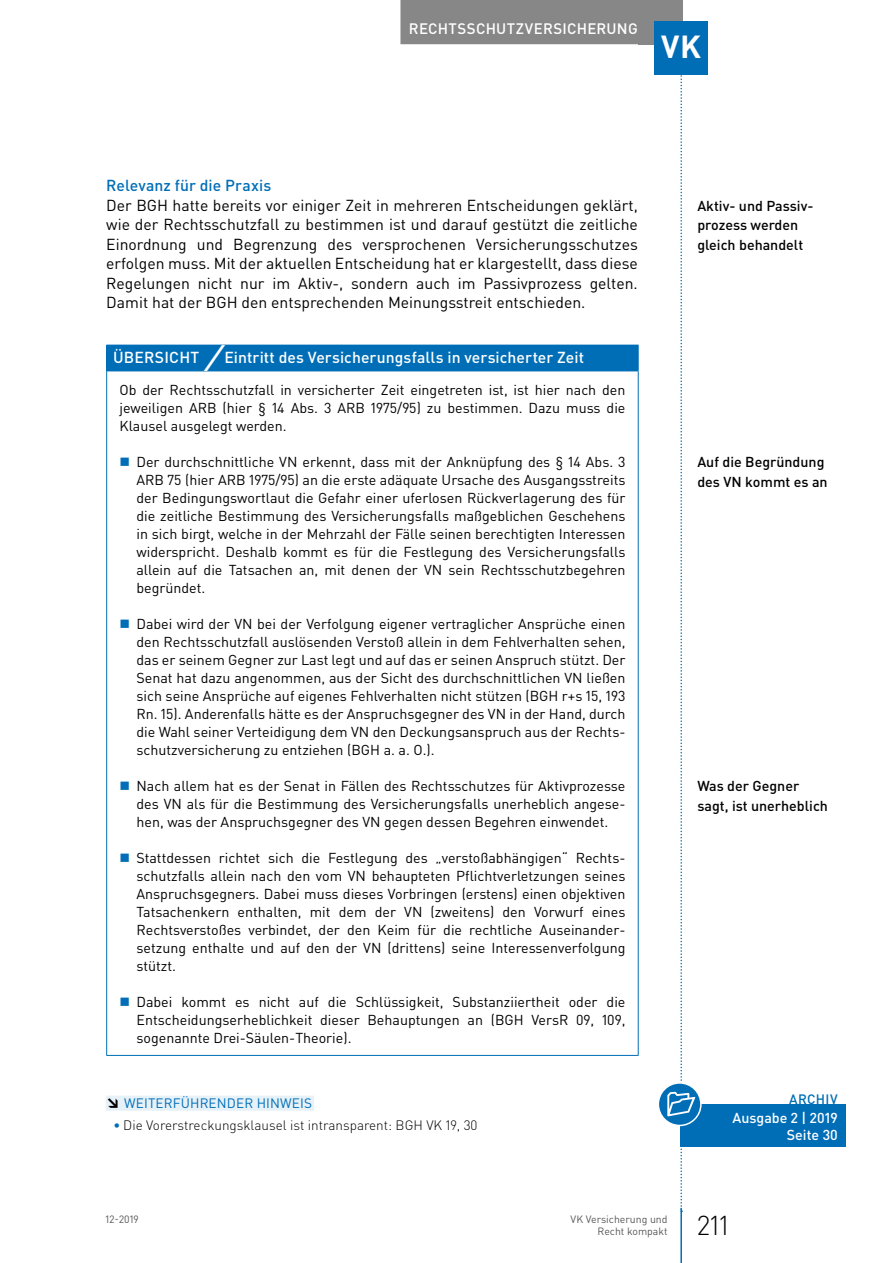
<style>
.page{position:relative;width:893px;height:1263px;background:#fff}
.page>*{position:absolute;margin:0;border:0;box-sizing:border-box;transform-origin:0 0}
.t1{font:700 31.5px "DIN Pro";color:#fff}
.t2{font:300 27px "DIN Pro";color:#000}
.t3{font:15.75px/19.5px "DIN Pro";color:#000;text-align:justify}
.t4{font:500 15.75px "DIN Pro";letter-spacing:.02em;color:#fff}
.t5{font:500 15.75px "DIN Pro";letter-spacing:.005em;color:#006eb7}
.t6{font:500 15px "DIN Pro";letter-spacing:.02em;color:#fff}
.t7{font:14.25px/18px "DIN Pro";color:#000;text-align:justify}
.t8{font:500 14.25px/19.5px "DIN Pro";color:#000}
.t9{font:500 14.25px/17.2px "DIN Pro";color:#fff;text-align:right}
.t10{font:300 13.5px "DIN Pro";color:#000}
.t11{font:13.5px "DIN Pro";letter-spacing:.01em;color:#006eb7}
.t12{font:500 13.5px "DIN Pro";color:#006eb7}
.t13{font:10.5px/12.8px "DIN Pro";color:#575756;text-align:right}
.s1{font-style:italic;font-size:33px}
.s2{font-weight:900;color:#000}
.s3{font-weight:500;color:#006eb7}
</style>
<div class="page">
<div style="left:638px;top:0;width:44px;height:44px;background:#878787"></div>
<hr style="left:680px;top:1208px;width:2px;height:55px;background:#006eb7">
<div style="left:400px;top:0;width:246px;height:44px;background:#878787"></div>
<div style="left:655px;top:21px;width:53px;height:53px;background:#006eb7"></div>
<div style="left:106px;top:1096px;width:208px;height:15px;background:#e6f1f8"></div>
<div style="left:107px;top:345px;width:531px;height:26px;background:#006eb7"></div>
<svg style="left:106px;top:345px;width:1px;height:26px"></svg>
<svg style="left:638px;top:345px;width:1px;height:26px"></svg>
<hr style="left:106px;top:371px;width:533px;height:1px;background:#006eb7">
<hr style="left:106px;top:371px;width:1px;height:684px;background:#006eb7">
<hr style="left:638px;top:371px;width:1px;height:684px;background:#006eb7">
<hr style="left:106px;top:1055px;width:533px;height:1px;background:#006eb7">
<div style="left:680px;top:1104px;width:166px;height:43px;background:#006eb7"></div>
<svg style="left:658px;top:1083px;width:43px;height:42px"></svg>
<div style="left:658px;top:1082px;width:44px;height:44px;border:2px solid #fff;border-radius:50%"></div>
<svg style="left:667px;top:0;width:28px;height:1212px"></svg>
<p class="t6" style="left:409px;top:18px;width:230px">Rechtsschutzversicherung</p>
<h1 class="t1" style="left:661px;top:26px;width:42px">VK</h1>
<p class="t5" style="left:106px;top:175px;width:166px">Relevanz für die Praxis</p>
<p class="t3" style="left:106px;top:195px;width:533px">Der BGH hatte bereits vor einiger Zeit in mehreren Entscheidungen geklärt, wie der Rechtsschutzfall zu bestimmen ist und darauf gestützt die zeitliche Einordnung und Begrenzung des versprochenen Versicherungsschutzes erfolgen muss. Mit der aktuellen Entscheidung hat er klargestellt, dass diese Regelungen nicht nur im Aktiv-, sondern auch im Passivprozess gelten.<br>Damit hat der BGH den entsprechenden Meinungsstreit entschieden.</p>
<p class="t4" style="left:113px;top:347px;width:472px">ÜBERSICHT <span class="s1">/</span>Eintritt des Versicherungsfalls in versicherter Zeit</p>
<p class="t7" style="left:119px;top:380px;width:508px">Ob der Rechtsschutzfall in versicherter Zeit eingetreten ist, ist hier nach den jeweiligen ARB (hier § 14 Abs. 3 ARB 1975/95) zu bestimmen. Dazu muss die Klausel ausgelegt werden.</p>
<p class="t7" style="left:136px;top:452px;width:491px">Der durchschnittliche VN erkennt, dass mit der Anknüpfung des § 14 Abs. 3<br>ARB 75 (hier ARB 1975/95) an die erste adäquate Ursache des Ausgangsstreits der Bedingungswortlaut die Gefahr einer uferlosen Rückverlagerung des für die zeitliche Bestimmung des Versicherungsfalls maßgeblichen Geschehens in sich birgt, welche in der Mehrzahl der Fälle seinen berechtigten Interessen widerspricht. Deshalb kommt es für die Festlegung des Versicherungsfalls allein auf die Tatsachen an, mit denen der VN sein Rechtsschutzbegehren begründet.</p>
<p class="t7" style="left:136px;top:614px;width:491px">Dabei wird der VN bei der Verfolgung eigener vertraglicher Ansprüche einen den Rechtsschutzfall auslösenden Verstoß allein in dem Fehlverhalten sehen, das er seinem Gegner zur Last legt und auf das er seinen Anspruch stützt. Der Senat hat dazu angenommen, aus der Sicht des durchschnittlichen VN ließen sich seine Ansprüche auf eigenes Fehlverhalten nicht stützen (BGH r+s 15, 193<br>Rn. 15). Anderenfalls hätte es der Anspruchsgegner des VN in der Hand, durch die Wahl seiner Verteidigung dem VN den Deckungsanspruch aus der Rechts&shy;schutzversicherung zu entziehen (BGH a. a. O.).</p>
<p class="t7" style="left:136px;top:776px;width:491px">Nach allem hat es der Senat in Fällen des Rechtsschutzes für Aktivprozesse des VN als für die Bestimmung des Versicherungsfalls unerheblich angese&shy;hen, was der Anspruchsgegner des VN gegen dessen Begehren einwendet.</p>
<p class="t7" style="left:136px;top:848px;width:491px;text-align:left">Stattdessen richtet sich die Festlegung des „verstoßabhängigen“ Rechts&shy;schutzfalls allein nach den vom VN behaupteten Pflichtverletzungen seines Anspruchsgegners. Dabei muss dieses Vorbringen (erstens) einen objektiven Tatsachenkern enthalten, mit dem der VN (zweitens) den Vorwurf eines Rechtsverstoßes verbindet, der den Keim für die rechtliche Auseinander&shy;setzung enthalte und auf den der VN (drittens) seine Interessenverfolgung stützt.</p>
<p class="t7" style="left:136px;top:992px;width:491px">Dabei kommt es nicht auf die Schlüssigkeit, Substanziiertheit oder die Entscheidungserheblichkeit dieser Behauptungen an (BGH VersR 09, 109, sogenannte Drei-Säulen-Theorie).</p>
<p class="t11" style="left:106px;top:1094px;width:207px"><span class="s2">↘</span> WEITERFÜHRENDER HINWEIS</p>
<p class="t10" style="left:114px;top:1116px;width:365px"><span class="s3">•</span> Die Vorerstreckungsklausel ist intransparent: BGH VK 19, 30</p>
<p class="t8" style="left:697px;top:195px;width:118px">Aktiv- und Passiv&shy;prozess werden gleich behandelt</p>
<p class="t8" style="left:697px;top:452px;width:132px">Auf die Begründung des VN kommt es an</p>
<p class="t8" style="left:697px;top:776px;width:132px">Was der Gegner sagt, ist unerheblich</p>
<p class="t12" style="left:789px;top:1090px;width:27px">ARCHIV</p>
<p class="t9" style="left:732px;top:1108px;width:107px">Ausgabe 2 | 2019<br>Seite 30</p>
<p class="t13" style="left:106px;top:1212px;width:35px">12-2019</p>
<p class="t13" style="left:570px;top:1212px;width:99px">VK Versicherung und<br>Recht kompakt</p>
<h2 class="t2" style="left:697px;top:1207px;width:33px">211</h2>
</div>
